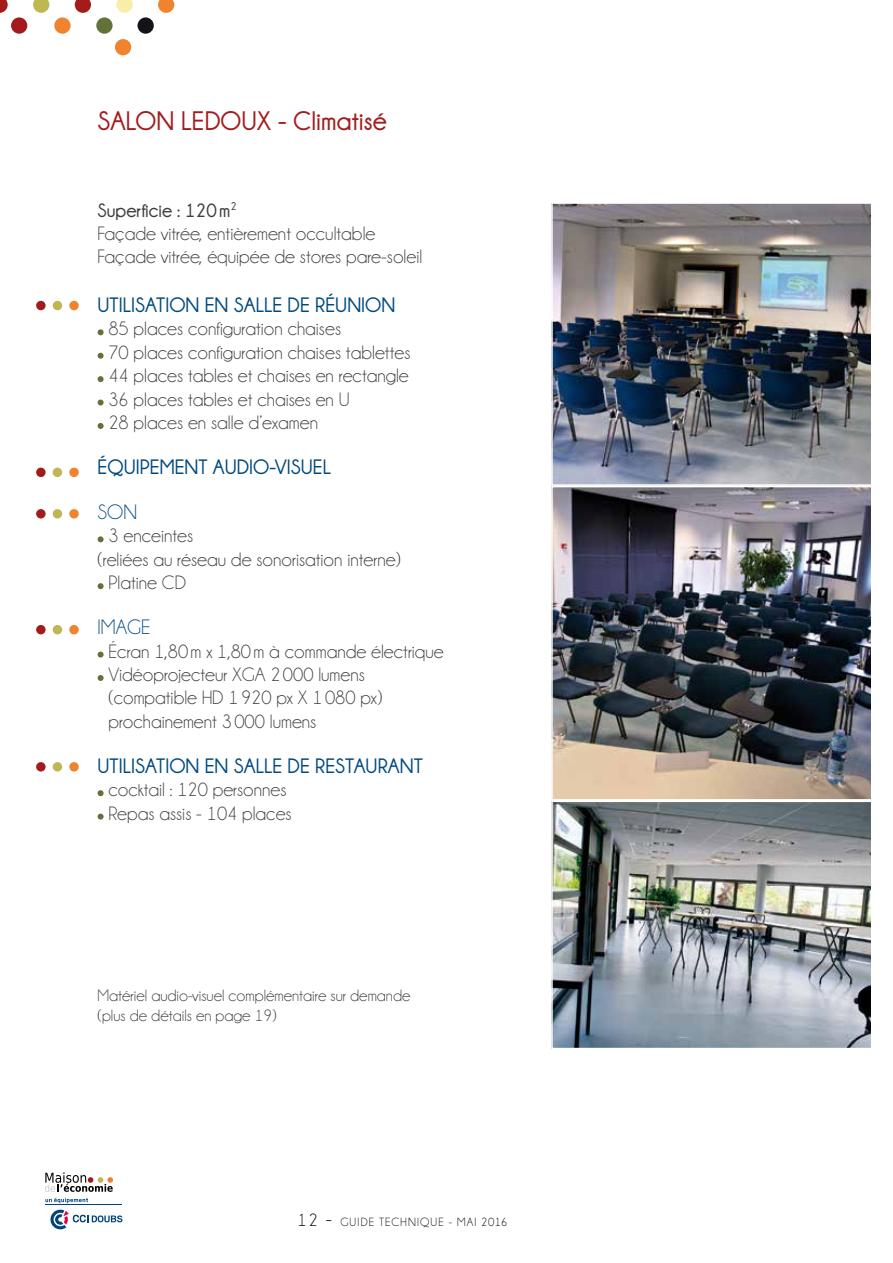
<style>
.page{position:relative;width:893px;height:1263px;background:#fff}
.page>*{position:absolute;margin:0;border:0;box-sizing:border-box;transform-origin:0 0}
.t1{font:700 27px "Champagne&Limousines";color:#a41b1c}
.t2{font:700 21px "Champagne&Limousines";color:#004a7f}
.t3{font:21px "Champagne&Limousines";color:#004a7f}
.t4{font:19.5px/23.4px "Champagne&Limousines";color:#3e3d40}
.t5{font:16.5px/19.8px "Champagne&Limousines";color:#3e3d40}
.t6{font:12px "Champagne&Limousines";letter-spacing:.095em;color:#000}
.s1{font-weight:700}
.s2{font-size:18px}
.s3{font-size:21px}
</style>
<div class="page">
<svg style="left:33px;top:0;width:16px;height:13px"></svg>
<div style="left:115px;top:39px;width:16px;height:16px;background:#ef832e;border-radius:50%"></div>
<div style="left:54px;top:17px;width:17px;height:17px;background:#ef832e;border-radius:50%"></div>
<div style="left:138px;top:17px;width:16px;height:17px;background:#12141a;border-radius:50%"></div>
<svg style="left:75px;top:0;width:16px;height:13px"></svg>
<svg style="left:0;top:0;width:8px;height:13px"></svg>
<div style="left:11px;top:17px;width:16px;height:17px;background:#a41b1c;border-radius:50%"></div>
<div style="left:96px;top:17px;width:17px;height:17px;background:#63723a;border-radius:50%"></div>
<svg style="left:158px;top:0;width:16px;height:13px"></svg>
<svg style="left:116px;top:0;width:17px;height:13px"></svg>
<hr style="left:46px;top:1204px;width:76px;height:1px;background:#01447a">
<svg style="left:45px;top:1198px;width:43px;height:5px"></svg>
<svg style="left:50px;top:1210px;width:72px;height:19px"></svg>
<svg style="left:45px;top:1172px;width:68px;height:20px"></svg>
<svg style="left:98px;top:329px;width:6px;height:6px"></svg>
<svg style="left:98px;top:353px;width:6px;height:6px"></svg>
<svg style="left:98px;top:376px;width:6px;height:6px"></svg>
<svg style="left:98px;top:399px;width:6px;height:6px"></svg>
<svg style="left:98px;top:423px;width:6px;height:6px"></svg>
<svg style="left:98px;top:536px;width:6px;height:6px"></svg>
<svg style="left:98px;top:583px;width:6px;height:6px"></svg>
<svg style="left:98px;top:651px;width:6px;height:6px"></svg>
<svg style="left:98px;top:675px;width:6px;height:6px"></svg>
<svg style="left:98px;top:790px;width:6px;height:6px"></svg>
<svg style="left:98px;top:813px;width:6px;height:6px"></svg>
<img style="left:554px;top:205px;width:315px;height:278px">
<div style="left:551px;top:202px;width:321px;height:284px;border:2px solid #fff"></div>
<img style="left:554px;top:489px;width:315px;height:557px">
<div style="left:551px;top:486px;width:321px;height:314px;border:2px solid #fff"></div>
<div style="left:551px;top:800px;width:321px;height:249px;border:2px solid #fff"></div>
<div style="left:36px;top:509px;width:10px;height:9px;background:#a41b1c;border-radius:50%"></div>
<div style="left:69px;top:509px;width:10px;height:9px;background:#ef832e;border-radius:50%"></div>
<div style="left:53px;top:509px;width:9px;height:9px;background:#c0b653;border-radius:50%"></div>
<div style="left:36px;top:625px;width:10px;height:9px;background:#a41b1c;border-radius:50%"></div>
<div style="left:69px;top:625px;width:10px;height:9px;background:#ef832e;border-radius:50%"></div>
<div style="left:53px;top:625px;width:9px;height:9px;background:#c0b653;border-radius:50%"></div>
<div style="left:36px;top:468px;width:10px;height:9px;background:#a41b1c;border-radius:50%"></div>
<div style="left:69px;top:468px;width:10px;height:9px;background:#ef832e;border-radius:50%"></div>
<div style="left:53px;top:468px;width:9px;height:9px;background:#c0b653;border-radius:50%"></div>
<div style="left:36px;top:301px;width:10px;height:9px;background:#a41b1c;border-radius:50%"></div>
<div style="left:69px;top:301px;width:10px;height:9px;background:#ef832e;border-radius:50%"></div>
<div style="left:53px;top:301px;width:9px;height:9px;background:#c0b653;border-radius:50%"></div>
<div style="left:36px;top:762px;width:10px;height:9px;background:#a41b1c;border-radius:50%"></div>
<div style="left:69px;top:762px;width:10px;height:9px;background:#ef832e;border-radius:50%"></div>
<div style="left:53px;top:762px;width:9px;height:9px;background:#c0b653;border-radius:50%"></div>
<h1 class="t1" style="left:98px;top:106px;width:291px">SALON LEDOUX - Climatisé</h1>
<p class="t4" style="left:98px;top:198px;width:326px"><span class="s1">Superficie : 120m</span><sup>2<br></sup>Façade vitrée, entièrement occultable<br>Façade vitrée, équipée de stores pare-soleil</p>
<p class="t2" style="left:98px;top:293px;width:299px">UTILISATION EN SALLE DE RÉUNION</p>
<p class="t4" style="left:108px;top:317px;width:303px">85 places configuration chaises<br>70 places configuration chaises tablettes 44 places tables et chaises en rectangle 36 places tables et chaises en U<br>28 places en salle d’examen</p>
<p class="t2" style="left:98px;top:455px;width:235px">ÉQUIPEMENT AUDIO-VISUEL</p>
<p class="t3" style="left:98px;top:500px;width:41px">SON</p>
<p class="t4" style="left:108px;top:524px;width:86px">3 enceintes</p>
<p class="t4" style="left:98px;top:547px;width:305px">(reliées au réseau de sonorisation interne)</p>
<p class="t4" style="left:108px;top:571px;width:79px">Platine CD</p>
<p class="t3" style="left:98px;top:615px;width:55px">IMAGE</p>
<p class="t4" style="left:108px;top:639px;width:337px">Écran 1,80m x 1,80m à commande électrique Vidéoprojecteur XGA 2000 lumens (compatible HD 1920 px X 1080 px) prochainement 3000 lumens</p>
<p class="t2" style="left:98px;top:754px;width:327px">UTILISATION EN SALLE DE RESTAURANT</p>
<p class="t4" style="left:108px;top:778px;width:185px">cocktail : 120 personnes<br>Repas assis - 104 places</p>
<p class="t5" style="left:98px;top:986px;width:314px">Matériel audio-visuel complémentaire sur demande (plus de détails en page 19)</p>
<p class="t6" style="left:298px;top:1215px;width:211px"><span class="s2">12</span> <span class="s3">-</span> GUIDE TECHNIQUE - MAI 2016</p>
</div>
